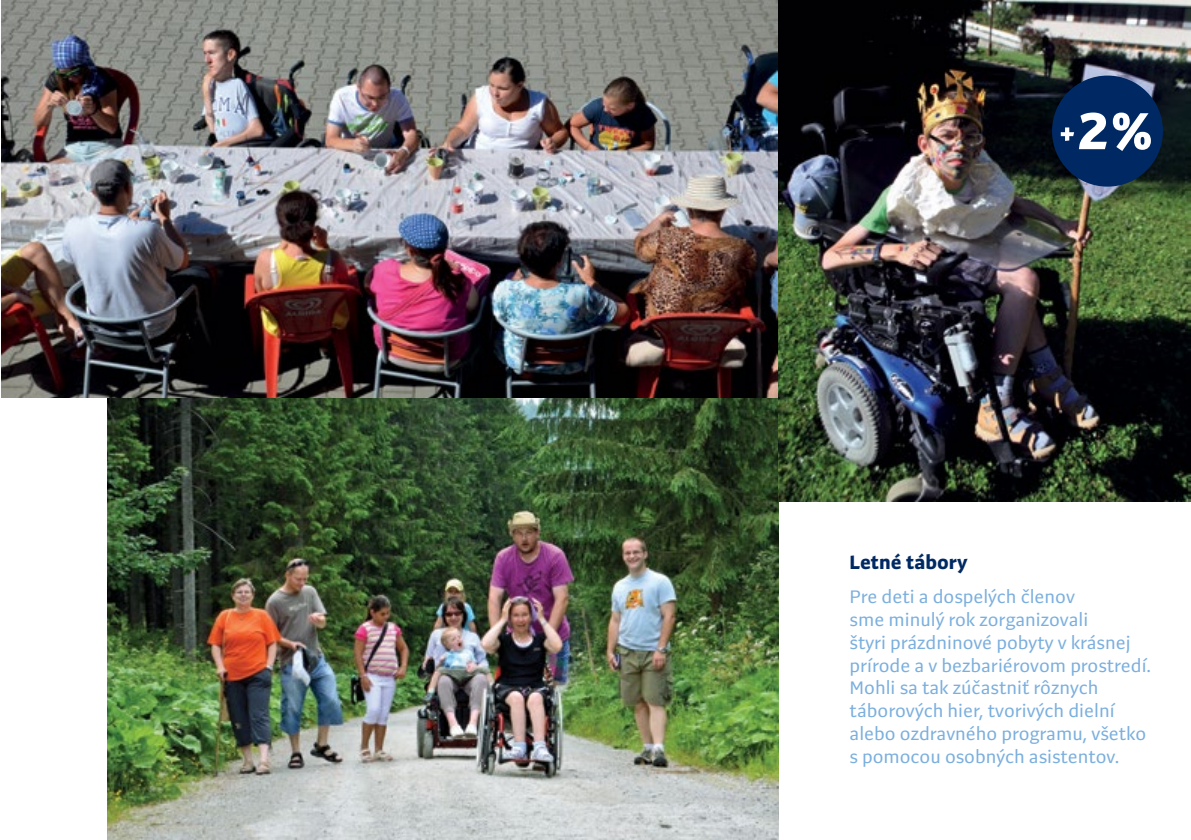
<style>
.page{position:relative;width:1191px;height:840px;background:#fff}
.page>*{position:absolute;margin:0;border:0;box-sizing:border-box;transform-origin:0 0}
.t1{font:900 54px "Preto Sans Basic";color:#fff}
.t2{font:900 20px "Preto Sans Basic";color:#002963}
.t3{font:19px/22.8px "Preto Sans Basic";color:#7bafde}
</style>
<div class="page">
<img style="left:108px;top:397px;width:671px;height:442px">
<img style="left:2px;top:0;width:777px;height:397px">
<img style="left:779px;top:0;width:412px;height:501px">
<div style="left:1052px;top:75px;width:111px;height:111px;background:#002963;border-radius:50%"></div>
<svg style="left:1060px;top:127px;width:14px;height:14px"></svg>
<h1 class="t1" style="left:1077px;top:96px;width:75px">2%</h1>
<p class="t2" style="left:849px;top:549px;width:119px">Letné tábory</p>
<p class="t3" style="left:849px;top:585px;width:303px">Pre deti a dospelých členov<br>sme minulý rok zorganizovali<br>štyri prázdninové pobyty v krásnej prírode a v bezbariérovom prostredí.<br>Mohli sa tak zúčastniť rôznych táborových hier, tvorivých dielní alebo ozdravného programu, všetko s pomocou osobných asistentov.</p>
</div>
